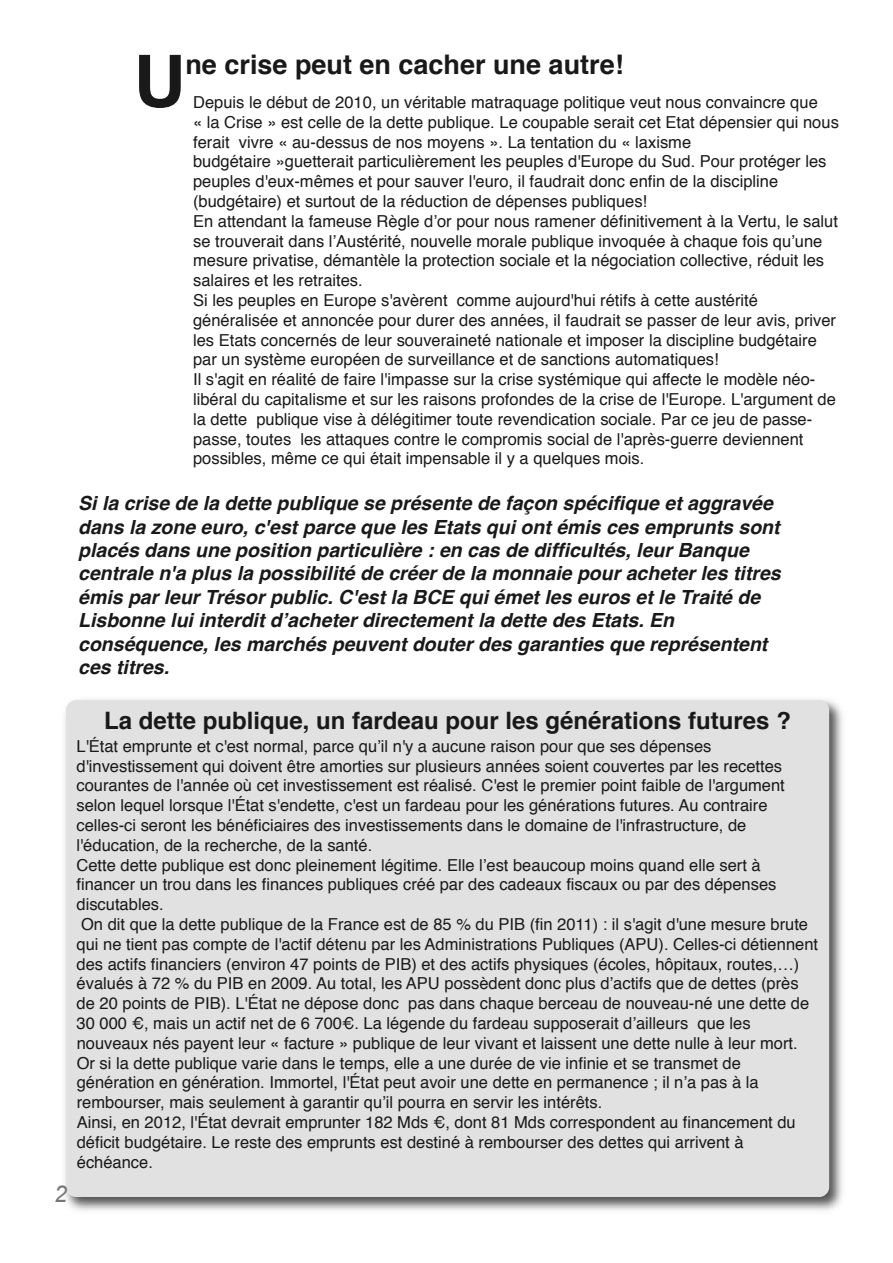
<style>
.page{position:relative;width:893px;height:1263px;background:#fff}
.page>*{position:absolute;margin:0;border:0;box-sizing:border-box;transform-origin:0 0}
.t1{font:700 72px "Helvetica";color:#191919}
.t2{font:700 27px "Helvetica";color:#191919}
.t3{font:700 24px "Helvetica";color:#191919}
.t4{font:italic 23.1px "Arial";color:#757575}
.t5{font:italic 700 19.5px/23.4px "Helvetica";color:#191919}
.t6{font:16.5px/19.8px "Helvetica";color:#191919}
</style>
<div class="page">
<img style="left:64px;top:699px;width:779px;height:512px">
<div style="left:66px;top:700px;width:763px;height:497px;background:#e1e1e1;border-radius:10px"></div>
<h1 class="t1" style="left:134px;top:51px;width:53px">U</h1>
<h2 class="t2" style="left:185px;top:53px;width:440px">ne crise peut en cacher une autre!</h2>
<p class="t6" style="left:193px;top:94px;width:647px">Depuis le début de 2010, un véritable matraquage politique veut nous convaincre que<br>« la Crise » est celle de la dette publique. Le coupable serait cet Etat dépensier qui nous ferait vivre « au-dessus de nos moyens ». La tentation du « laxisme<br>budgétaire »guetterait particulièrement les peuples d'Europe du Sud. Pour protéger les peuples d'eux-mêmes et pour sauver l'euro, il faudrait donc enfin de la discipline (budgétaire) et surtout de la réduction de dépenses publiques!<br>En attendant la fameuse Règle d’or pour nous ramener définitivement à la Vertu, le salut se trouverait dans l’Austérité, nouvelle morale publique invoquée à chaque fois qu’une mesure privatise, démantèle la protection sociale et la négociation collective, réduit les salaires et les retraites.<br>Si les peuples en Europe s'avèrent comme aujourd'hui rétifs à cette austérité généralisée et annoncée pour durer des années, il faudrait se passer de leur avis, priver les Etats concernés de leur souveraineté nationale et imposer la discipline budgétaire par un système européen de surveillance et de sanctions automatiques!<br>Il s'agit en réalité de faire l'impasse sur la crise systémique qui affecte le modèle néo&shy;libéral du capitalisme et sur les raisons profondes de la crise de l'Europe. L'argument de la dette publique vise à délégitimer toute revendication sociale. Par ce jeu de passe&shy;passe, toutes les attaques contre le compromis social de l'après-guerre deviennent possibles, même ce qui était impensable il y a quelques mois.</p>
<p class="t5" style="left:78px;top:493px;width:704px">Si la crise de la dette publique se présente de façon spécifique et aggravée dans la zone euro, c'est parce que les Etats qui ont émis ces emprunts sont placés dans une position particulière : en cas de difficultés, leur Banque centrale n'a plus la possibilité de créer de la monnaie pour acheter les titres émis par leur Trésor public. C'est la BCE qui émet les euros et le Traité de Lisbonne lui interdit d’acheter directement la dette des Etats. En conséquence, les marchés peuvent douter des garanties que représentent ces titres.</p>
<h3 class="t4" style="left:54px;top:1180px;width:14px">2</h3>
<h3 class="t3" style="left:104px;top:710px;width:688px">La dette publique, un fardeau pour les générations futures ?</h3>
<p class="t6" style="left:76px;top:737px;width:743px">L'État emprunte et c'est normal, parce qu’il n'y a aucune raison pour que ses dépenses d'investissement qui doivent être amorties sur plusieurs années soient couvertes par les recettes courantes de l'année où cet investissement est réalisé. C'est le premier point faible de l'argument selon lequel lorsque l'État s'endette, c'est un fardeau pour les générations futures. Au contraire celles-ci seront les bénéficiaires des investissements dans le domaine de l'infrastructure, de l'éducation, de la recherche, de la santé.<br>Cette dette publique est donc pleinement légitime. Elle l’est beaucoup moins quand elle sert à financer un trou dans les finances publiques créé par des cadeaux fiscaux ou par des dépenses discutables.<br>On dit que la dette publique de la France est de 85 % du PIB (fin 2011) : il s'agit d'une mesure brute qui ne tient pas compte de l'actif détenu par les Administrations Publiques (APU). Celles-ci détiennent des actifs financiers (environ 47 points de PIB) et des actifs physiques (écoles, hôpitaux, routes,…) évalués à 72 % du PIB en 2009. Au total, les APU possèdent donc plus d’actifs que de dettes (près de 20 points de PIB). L'État ne dépose donc pas dans chaque berceau de nouveau-né une dette de 30 000 €, mais un actif net de 6 700€. La légende du fardeau supposerait d’ailleurs que les nouveaux nés payent leur « facture » publique de leur vivant et laissent une dette nulle à leur mort.<br>Or si la dette publique varie dans le temps, elle a une durée de vie infinie et se transmet de génération en génération. Immortel, l'État peut avoir une dette en permanence ; il n’a pas à la rembourser, mais seulement à garantir qu’il pourra en servir les intérêts.<br>Ainsi, en 2012, l'État devrait emprunter 182 Mds €, dont 81 Mds correspondent au financement du déficit budgétaire. Le reste des emprunts est destiné à rembourser des dettes qui arrivent à échéance.</p>
</div>
